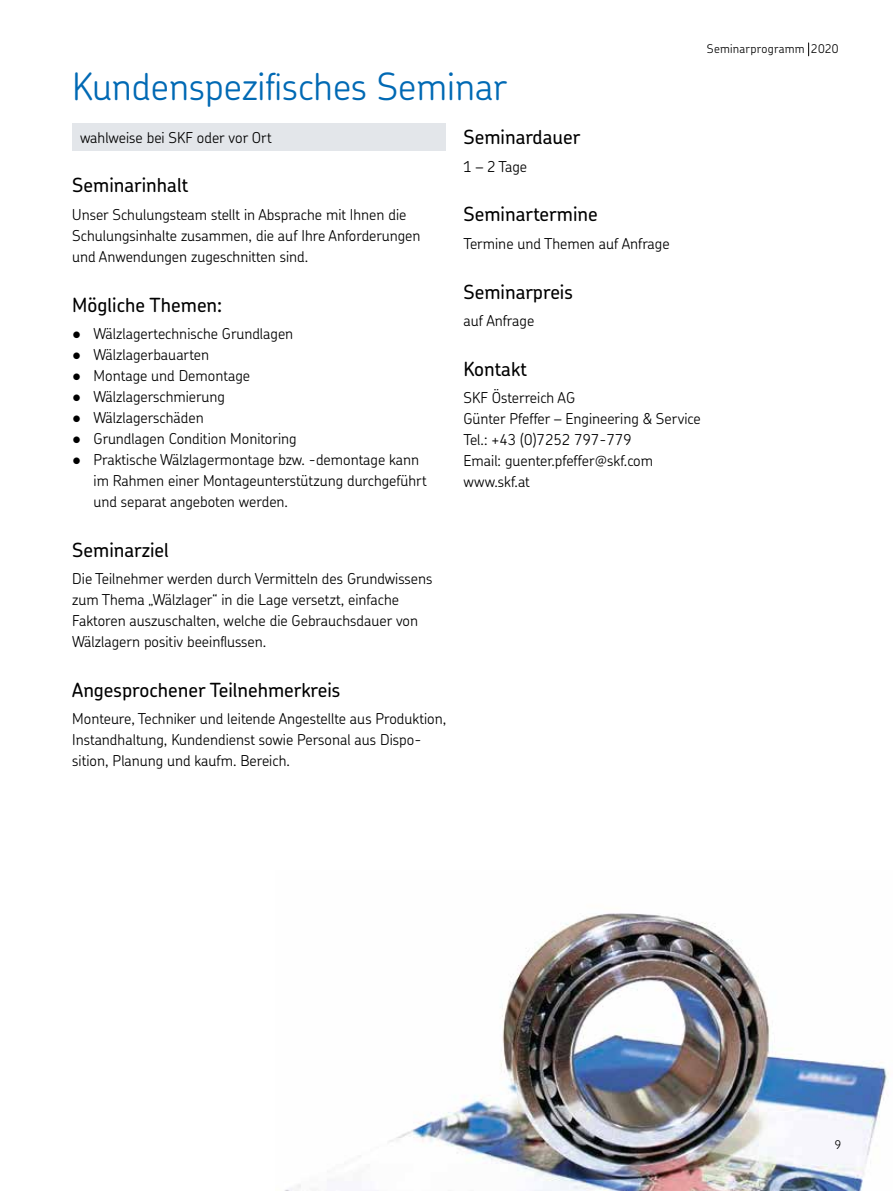
<style>
.page{position:relative;width:893px;height:1191px;background:#fff}
.page>*{position:absolute;margin:0;border:0;box-sizing:border-box;transform-origin:0 0}
.t1{font:300 37.5px "SKF Chevin OT";color:#0069b4}
.t2{font:500 19.5px "SKF Chevin OT";color:#000}
.t3{font:300 15px/21px "SKF Chevin OT";color:#000}
.t4{font:300 12px "SKF Chevin OT";letter-spacing:.02em;color:#000}
.s1{font-family:"Verdana";font-weight:400}
</style>
<div class="page">
<div style="left:72px;top:123px;width:374px;height:28px;background:#e3e6ea"></div>
<img style="left:285px;top:913px;width:604px;height:278px">
<svg style="left:808px;top:43px;width:1px;height:13px"></svg>
<p class="t4" style="left:707px;top:38px;width:133px">Seminarprogramm 2020</p>
<h1 class="t1" style="left:72px;top:53px;width:436px">Kundenspezifisches Seminar</h1>
<p class="t3" style="left:80px;top:125px;width:193px">wahlweise bei SKF oder vor Ort</p>
<h2 class="t2" style="left:72px;top:167px;width:118px">Seminarinhalt</h2>
<p class="t3" style="left:72px;top:202px;width:350px">Unser Schulungsteam stellt in Absprache mit Ihnen die<br>Schulungsinhalte zusammen, die auf Ihre Anforderungen und Anwendungen zugeschnitten sind.</p>
<h2 class="t2" style="left:72px;top:287px;width:152px">Mögliche Themen:</h2>
<p class="t3" style="left:72px;top:321px;width:223px"><span class="s1">●</span> Wälzlagertechnische Grundlagen</p>
<p class="t3" style="left:72px;top:342px;width:138px"><span class="s1">●</span> Wälzlagerbauarten</p>
<p class="t3" style="left:72px;top:363px;width:179px"><span class="s1">●</span> Montage und Demontage</p>
<p class="t3" style="left:72px;top:384px;width:154px"><span class="s1">●</span> Wälzlagerschmierung</p>
<p class="t3" style="left:72px;top:405px;width:133px"><span class="s1">●</span> Wälzlagerschäden</p>
<p class="t3" style="left:72px;top:426px;width:226px"><span class="s1">●</span> Grundlagen Condition Monitoring</p>
<p class="t3" style="left:94px;top:447px;width:335px;text-indent:-21px"><span class="s1">●</span> Praktische Wälzlagermontage bzw. -demontage kann im Rahmen einer Montageunterstützung durchgeführt und separat angeboten werden.</p>
<h2 class="t2" style="left:72px;top:532px;width:98px">Seminarziel</h2>
<p class="t3" style="left:72px;top:566px;width:362px">Die Teilnehmer werden durch Vermitteln des Grundwissens zum Thema „Wälzlager“ in die Lage versetzt, einfache Faktoren auszuschalten, welche die Gebrauchsdauer von Wälzlagern positiv beeinflussen.</p>
<h2 class="t2" style="left:72px;top:672px;width:270px">Angesprochener Teilnehmerkreis</h2>
<p class="t3" style="left:72px;top:706px;width:376px">Monteure, Techniker und leitende Angestellte aus Produktion,<br>Instandhaltung, Kundendienst sowie Personal aus Dispo&shy;sition, Planung und kaufm. Bereich.</p>
<h2 class="t2" style="left:463px;top:119px;width:118px">Seminardauer</h2>
<p class="t3" style="left:463px;top:154px;width:65px">1 – 2 Tage</p>
<h2 class="t2" style="left:463px;top:196px;width:136px">Seminartermine</h2>
<p class="t3" style="left:463px;top:231px;width:208px">Termine und Themen auf Anfrage</p>
<h2 class="t2" style="left:463px;top:273px;width:111px">Seminarpreis</h2>
<p class="t3" style="left:463px;top:308px;width:72px">auf Anfrage</p>
<h2 class="t2" style="left:463px;top:351px;width:65px">Kontakt</h2>
<p class="t3" style="left:463px;top:385px;width:239px">SKF Österreich AG<br>Günter Pfeffer – Engineering &amp; Service<br>Tel.: +43 (0)7252 797-779<br>Email: guenter.pfeffer@skf.com www.skf.at</p>
<p class="t4" style="left:834px;top:1133px;width:8px">9</p>
</div>
